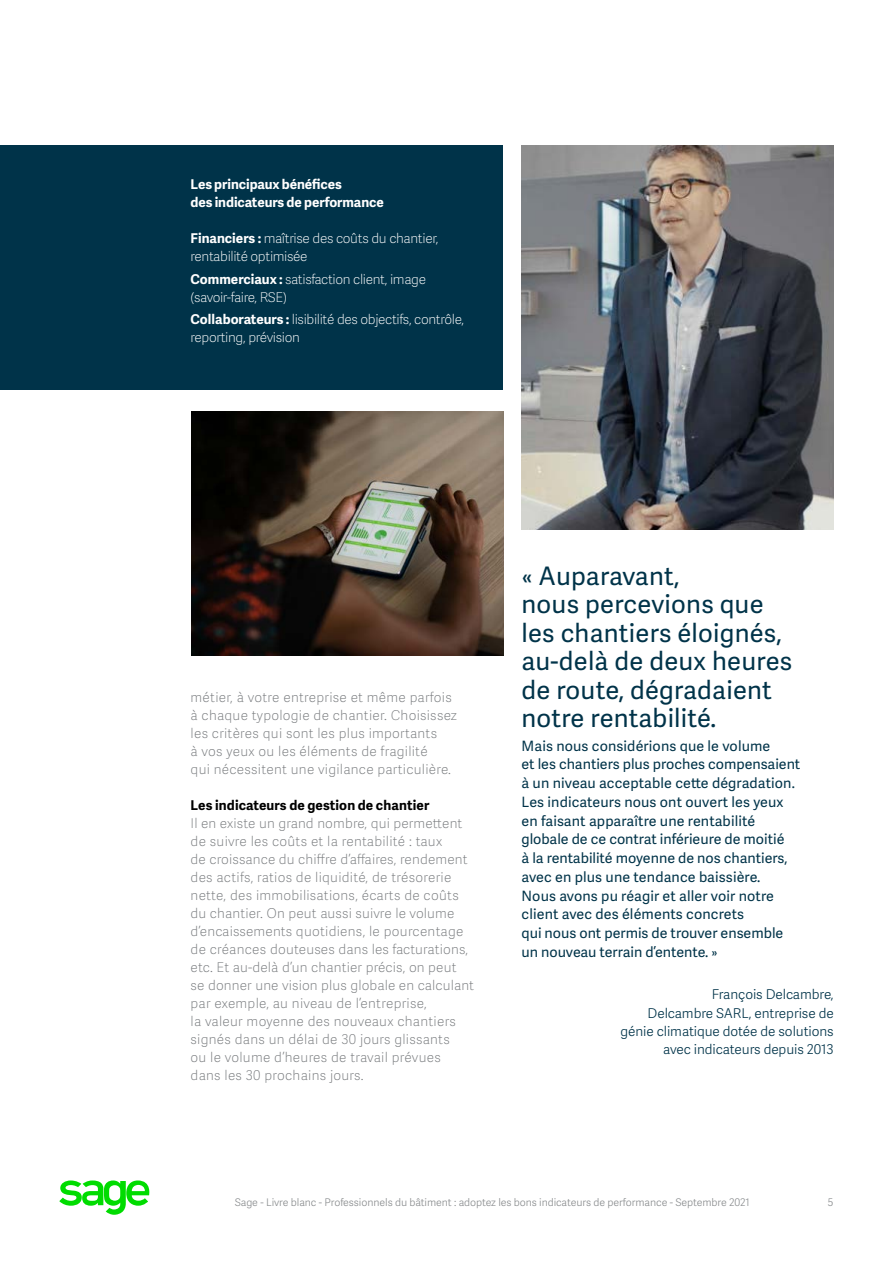
<style>
.page{position:relative;width:893px;height:1263px;background:#fff}
.page>*{position:absolute;margin:0;border:0;box-sizing:border-box;transform-origin:0 0}
.Body_Copy{font:25.5px/28.5px "Adelle Sans SAGE";letter-spacing:.01em;color:#003349}
.Body_Copy-2{font:14.25px/18.8px "Adelle Sans SAGE";color:#003349}
.Body_Copy-3{font:13.5px/18px "Adelle Sans SAGE Th";letter-spacing:.02em;color:#75787b}
.Body_Copy-4{font:13.5px/18px "Adelle Sans SAGE Th";letter-spacing:-.025em;color:#fff}
.Body_Copy-5{font:13.5px/18px "Adelle Sans SAGE Lt";letter-spacing:-.005em;color:#003349;text-align:right}
.Body_Copy-6{font:700 13.5px/18px "Adelle Sans SAGE";letter-spacing:-.005em;color:#fff}
.Running_Footer_Text{font:10.5px "Adelle Sans SAGE Lt";letter-spacing:-.005em;color:#888b8d}
.s1{font-family:"Adelle Sans SAGE";font-weight:700}
.s2{font-family:"Adelle Sans SAGE";font-weight:700;color:#000}
</style>
<div class="page">
<svg style="left:59px;top:1181px;width:91px;height:34px"></svg>
<div style="left:0;top:146px;width:502px;height:244px;background:#003349"></div>
<img style="left:521px;top:146px;width:312px;height:384px">
<img style="left:191px;top:411px;width:312px;height:245px">
<p class="Body_Copy-6" style="left:190px;top:175px;width:195px">Les principaux bénéfices<br>des indicateurs de performance</p>
<p class="Body_Copy-4" style="left:190px;top:229px;width:249px"><span class="s1">Financiers :</span> maîtrise des coûts du chantier, rentabilité optimisée</p>
<p class="Body_Copy-4" style="left:190px;top:269px;width:237px"><span class="s1">Commerciaux :</span> satisfaction client, image (savoir-faire, RSE)</p>
<p class="Body_Copy-4" style="left:190px;top:310px;width:275px"><span class="s1">Collaborateurs :</span> lisibilité des objectifs, contrôle, reporting, prévision</p>
<p class="Body_Copy-3" style="left:190px;top:688px;width:268px">métier, à votre entreprise et même parfois à chaque typologie de chantier. Choisissez les critères qui sont les plus importants<br>à vos yeux ou les éléments de fragilité<br>qui nécessitent une vigilance particulière.</p>
<p class="Body_Copy-3" style="left:190px;top:796px;width:285px"><span class="s2">Les indicateurs de gestion de chantier<br></span>Il en existe un grand nombre, qui permettent de suivre les coûts et la rentabilité : taux<br>de croissance du chiffre d’affaires, rendement des actifs, ratios de liquidité, de trésorerie nette, des immobilisations, écarts de coûts du chantier. On peut aussi suivre le volume d’encaissements quotidiens, le pourcentage de créances douteuses dans les facturations, etc. Et au-delà d’un chantier précis, on peut<br>se donner une vision plus globale en calculant par exemple, au niveau de l’entreprise,<br>la valeur moyenne des nouveaux chantiers signés dans un délai de 30 jours glissants<br>ou le volume d’heures de travail prévues dans les 30 prochains jours.</p>
<p class="Body_Copy" style="left:521px;top:561px;width:272px">« Auparavant,<br>nous percevions que les chantiers éloignés, au-delà de deux heures de route, dégradaient notre rentabilité.</p>
<p class="Body_Copy-2" style="left:521px;top:736px;width:280px">Mais nous considérions que le volume<br>et les chantiers plus proches compensaient à un niveau acceptable cette dégradation.<br>Les indicateurs nous ont ouvert les yeux en faisant apparaître une rentabilité globale de ce contrat inférieure de moitié<br>à la rentabilité moyenne de nos chantiers, avec en plus une tendance baissière.<br>Nous avons pu réagir et aller voir notre client avec des éléments concrets<br>qui nous ont permis de trouver ensemble un nouveau terrain d’entente. »</p>
<p class="Body_Copy-5" style="left:711px;top:985px;width:123px">François Delcambre,</p>
<p class="Body_Copy-5" style="left:620px;top:1004px;width:215px">Delcambre SARL, entreprise de génie climatique dotée de solutions avec indicateurs depuis 2013</p>
<p class="Running_Footer_Text" style="left:235px;top:1195px;width:516px">Sage - Livre blanc - Professionnels du bâtiment : adoptez les bons indicateurs de performance - Septembre 2021</p>
<p class="Running_Footer_Text" style="left:827px;top:1195px;width:7px">5</p>
</div>
